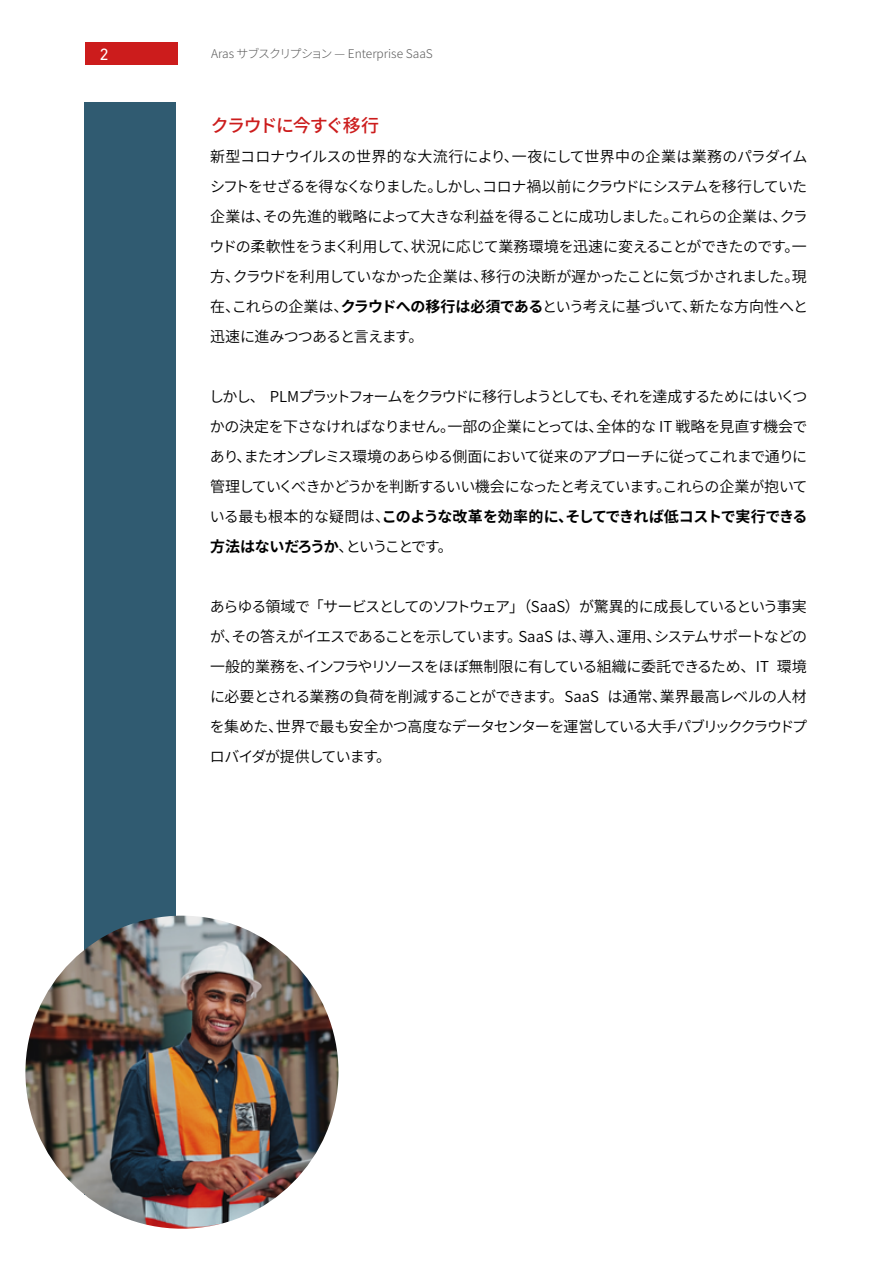
<style>
.page{position:relative;width:893px;height:1263px;background:#fff}
.page>*{position:absolute;margin:0;border:0;box-sizing:border-box;transform-origin:0 0}
.t1{font:500 18px "Source Han Sans JP";letter-spacing:-.075em;color:#cc1c1c}
.t2{font:16.5px "DIN2014";color:#fff}
.t3{font:15px/30px "Source Han Sans JP";letter-spacing:-.055em;color:#000;text-align:justify}
.t4{font:300 12px "Source Han Sans JP";color:#5a5a5a}
.s1{font-weight:700}
</style>
<div class="page">
<div style="left:85px;top:42px;width:92px;height:22px;background:#cc1c1c"></div>
<div style="left:85px;top:102px;width:91px;height:1093px;background:#305b71"></div>
<img style="left:25px;top:916px;width:313px;height:313px;border-radius:156px">
<p class="t2" style="left:100px;top:44px;width:10px">2</p>
<p class="t4" style="left:211px;top:47px;width:223px">Aras サブスクリプション — Enterprise SaaS</p>
<p class="t1" style="left:211px;top:115px;width:170px">クラウドに今すぐ移行</p>
<p class="t3" style="left:210px;top:142px;width:600px">新型コロナウイルスの世界的な大流行により、一夜にして世界中の企業は業務のパラダイムシフトをせざるを得なくなりました。しかし、コロナ禍以前にクラウドにシステムを移行していた企業は、その先進的戦略によって大きな利益を得ることに成功しました。これらの企業は、クラウドの柔軟性をうまく利用して、状況に応じて業務環境を迅速に変えることができたのです。一方、クラウドを利用していなかった企業は、移行の決断が遅かったことに気づかされました。現在、これらの企業は、<span class="s1">クラウドへの移行は必須である</span>という考えに基づいて、新たな方向性へと迅速に進みつつあると言えます。</p>
<p class="t3" style="left:209px;top:382px;width:600px">しかし、 PLMプラットフォームをクラウドに移行しようとしても、それを達成するためにはいくつかの決定を下さなければなりません。一部の企業にとっては、全体的な IT 戦略を見直す機会であり、またオンプレミス環境のあらゆる側面において従来のアプローチに従ってこれまで通りに管理していくべきかどうかを判断するいい機会になったと考えています。これらの企業が抱いている最も根本的な疑問は、<span class="s1">このような改革を効率的に、そしてできれば低コストで実行できる方法はないだろうか</span>、ということです。</p>
<p class="t3" style="left:210px;top:592px;width:599px">あらゆる領域で 「サービスとしてのソフトウェア」（SaaS）が驚異的に成長しているという事実が、その答えがイエスであることを示しています。SaaS は、導入、運用、システムサポートなどの一般的業務を、インフラやリソースをほぼ無制限に有している組織に委託できるため、IT 環境に必要とされる業務の負荷を削減することができます。SaaS は通常、業界最高レベルの人材を集めた、世界で最も安全かつ高度なデータセンターを運営している大手パブリッククラウドプロバイダが提供しています。</p>
</div>
